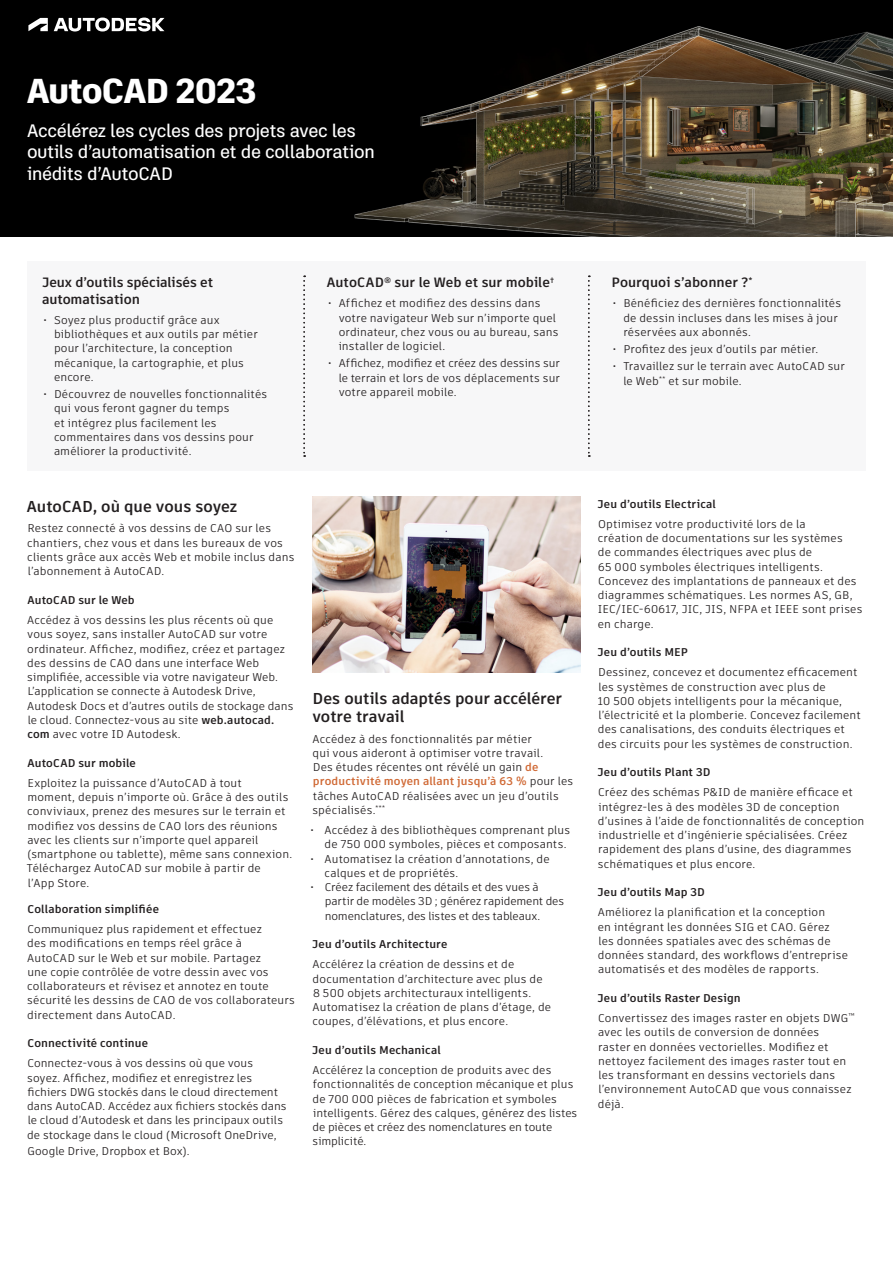
<style>
.page{position:relative;width:893px;height:1263px;background:#fff}
.page>*{position:absolute;margin:0;border:0;box-sizing:border-box;transform-origin:0 0}
.t1{font:800 34.5px "Artifakt Legend";letter-spacing:-.015em;color:#fff}
.t2{font:600 18px/21.6px "Artifakt Legend";letter-spacing:-.03em;color:#fff}
.Text_Heading{font:700 15.75px/18px "Artifakt Element";color:#231f20}
.Text_Heading-2{font:700 13.5px/16.5px "Artifakt Element";color:#231f20}
.Body_Text{font:11.25px/14.2px "Artifakt Element";letter-spacing:.01em;color:#231f20}
.Text_Subheading{font:700 11.25px "Artifakt Element";letter-spacing:.015em;color:#231f20}
.Body_Text-2{font:11.25px/14.2px "Artifakt Element";letter-spacing:-.015em;color:#231f20}
.s1{font-weight:700}
.s2{font-weight:700;color:#d06a36}
</style>
<div class="page">
<div style="left:0;top:0;width:893px;height:236px;background:#000"></div>
<img style="left:354px;top:26px;width:539px;height:210px">
<svg style="left:54px;top:18px;width:110px;height:14px"></svg>
<svg style="left:28px;top:18px;width:20px;height:13px"></svg>
<img style="left:312px;top:496px;width:269px;height:176px">
<div style="left:27px;top:261px;width:839px;height:210px;background:#f7f7f8"></div>
<svg style="left:303px;top:276px;width:2px;height:181px"></svg>
<svg style="left:588px;top:276px;width:2px;height:181px"></svg>
<p class="t1" style="left:27px;top:67px;width:231px">AutoCAD 2023</p>
<p class="t2" style="left:27px;top:120px;width:349px">Accélérez les cycles des projets avec les outils d’automatisation et de collaboration inédits d’AutoCAD</p>
<p class="Text_Heading-2" style="left:42px;top:274px;width:173px">Jeux d’outils spécialisés et automatisation</p>
<p class="Body_Text" style="left:54px;top:313px;width:205px;text-indent:-10px">• Soyez plus productif grâce aux bibliothèques et aux outils par métier pour l’architecture, la conception mécanique, la cartographie, et plus encore.</p>
<p class="Body_Text" style="left:54px;top:387px;width:215px;text-indent:-10px">• Découvrez de nouvelles fonctionnalités qui vous feront gagner du temps<br>et intégrez plus facilement les commentaires dans vos dessins pour améliorer la productivité.</p>
<p class="Text_Heading" style="left:27px;top:497px;width:212px">AutoCAD, où que vous soyez</p>
<p class="Body_Text" style="left:27px;top:521px;width:269px">Restez connecté à vos dessins de CAO sur les chantiers, chez vous et dans les bureaux de vos clients grâce aux accès Web et mobile inclus dans l’abonnement à AutoCAD.</p>
<p class="Text_Subheading" style="left:27px;top:592px;width:109px">AutoCAD sur le Web</p>
<p class="Body_Text" style="left:27px;top:613px;width:268px">Accédez à vos dessins les plus récents où que vous soyez, sans installer AutoCAD sur votre ordinateur. Affichez, modifiez, créez et partagez des dessins de CAO dans une interface Web simplifiée, accessible via votre navigateur Web.<br>L’application se connecte à Autodesk Drive, Autodesk Docs et d’autres outils de stockage dans le cloud. Connectez-vous au site <span class="s1">web.autocad. com</span> avec votre ID Autodesk.</p>
<p class="Text_Subheading" style="left:27px;top:755px;width:110px">AutoCAD sur mobile</p>
<p class="Body_Text" style="left:27px;top:776px;width:267px">Exploitez la puissance d’AutoCAD à tout<br>moment, depuis n’importe où. Grâce à des outils conviviaux, prenez des mesures sur le terrain et modifiez vos dessins de CAO lors des réunions avec les clients sur n’importe quel appareil (smartphone ou tablette), même sans connexion.<br>Téléchargez AutoCAD sur mobile à partir de<br>l’App Store.</p>
<p class="Text_Subheading" style="left:28px;top:901px;width:133px">Collaboration simplifiée</p>
<p class="Body_Text" style="left:27px;top:922px;width:269px">Communiquez plus rapidement et effectuez<br>des modifications en temps réel grâce à<br>AutoCAD sur le Web et sur mobile. Partagez<br>une copie contrôlée de votre dessin avec vos collaborateurs et révisez et annotez en toute sécurité les dessins de CAO de vos collaborateurs directement dans AutoCAD.</p>
<p class="Text_Subheading" style="left:28px;top:1035px;width:122px">Connectivité continue</p>
<p class="Body_Text" style="left:27px;top:1056px;width:261px">Connectez-vous à vos dessins où que vous soyez. Affichez, modifiez et enregistrez les fichiers DWG stockés dans le cloud directement dans AutoCAD. Accédez aux fichiers stockés dans le cloud d’Autodesk et dans les principaux outils de stockage dans le cloud (Microsoft OneDrive,</p>
<p class="Body_Text" style="left:27px;top:1144px;width:164px">Google Drive, Dropbox et Box).</p>
<p class="Text_Heading-2" style="left:327px;top:274px;width:229px">AutoCAD<sup>®</sup> sur le Web et sur mobile<sup>†</sup></p>
<p class="Body_Text" style="left:339px;top:296px;width:221px;text-indent:-10px">• Affichez et modifiez des dessins dans votre navigateur Web sur n’importe quel ordinateur, chez vous ou au bureau, sans installer de logiciel.</p>
<p class="Body_Text" style="left:339px;top:356px;width:223px;text-align:justify;text-indent:-10px">• Affichez, modifiez et créez des dessins sur le terrain et lors de vos déplacements sur votre appareil mobile.</p>
<p class="Text_Heading" style="left:312px;top:689px;width:251px">Des outils adaptés pour accélérer votre travail</p>
<p class="Body_Text" style="left:312px;top:731px;width:262px">Accédez à des fonctionnalités par métier<br>qui vous aideront à optimiser votre travail.<br>Des études récentes ont révélé un gain <span class="s2">de productivité moyen allant jusqu’à 63 %</span> pour les tâches AutoCAD réalisées avec un jeu d’outils spécialisés.<sup>***</sup></p>
<p class="Body_Text" style="left:325px;top:823px;width:247px;text-indent:-14px">• Accédez à des bibliothèques comprenant plus de 750 000 symboles, pièces et composants.</p>
<p class="Body_Text" style="left:325px;top:851px;width:227px;text-indent:-14px">• Automatisez la création d’annotations, de calques et de propriétés.</p>
<p class="Body_Text-2" style="left:325px;top:880px;width:241px;text-indent:-14px">• Créez facilement des détails et des vues à partir de modèles 3D ; générez rapidement des nomenclatures, des listes et des tableaux.</p>
<p class="Text_Subheading" style="left:312px;top:936px;width:137px">Jeu d’outils Architecture</p>
<p class="Body_Text" style="left:312px;top:957px;width:240px">Accélérez la création de dessins et de documentation d’architecture avec plus de 8 500 objets architecturaux intelligents.<br>Automatisez la création de plans d’étage, de coupes, d’élévations, et plus encore.</p>
<p class="Text_Subheading" style="left:312px;top:1042px;width:130px">Jeu d’outils Mechanical</p>
<p class="Body_Text" style="left:312px;top:1063px;width:266px">Accélérez la conception de produits avec des fonctionnalités de conception mécanique et plus de 700 000 pièces de fabrication et symboles intelligents. Gérez des calques, générez des listes de pièces et créez des nomenclatures en toute simplicité.</p>
<p class="Text_Heading-2" style="left:611px;top:274px;width:142px">Pourquoi s’abonner ?<sup>*</sup></p>
<p class="Body_Text" style="left:623px;top:296px;width:219px;text-indent:-10px">• Bénéficiez des dernières fonctionnalités de dessin incluses dans les mises à jour réservées aux abonnés.</p>
<p class="Body_Text" style="left:613px;top:342px;width:207px">• Profitez des jeux d’outils par métier.</p>
<p class="Body_Text" style="left:623px;top:359px;width:223px;text-indent:-10px">• Travaillez sur le terrain avec AutoCAD sur le Web<sup>**</sup> et sur mobile.</p>
<p class="Text_Subheading" style="left:598px;top:496px;width:120px">Jeu d’outils Electrical</p>
<p class="Body_Text" style="left:598px;top:517px;width:266px">Optimisez votre productivité lors de la<br>création de documentations sur les systèmes<br>de commandes électriques avec plus de<br>65 000 symboles électriques intelligents.<br>Concevez des implantations de panneaux et des diagrammes schématiques. Les normes AS, GB, IEC/IEC-60617, JIC, JIS, NFPA et IEEE sont prises en charge.</p>
<p class="Text_Subheading" style="left:598px;top:644px;width:92px">Jeu d’outils MEP</p>
<p class="Body_Text" style="left:598px;top:665px;width:265px">Dessinez, concevez et documentez efficacement les systèmes de construction avec plus de<br>10 500 objets intelligents pour la mécanique, l’électricité et la plomberie. Concevez facilement des canalisations, des conduits électriques et des circuits pour les systèmes de construction.</p>
<p class="Text_Subheading" style="left:598px;top:764px;width:114px">Jeu d’outils Plant 3D</p>
<p class="Body_Text" style="left:598px;top:785px;width:268px">Créez des schémas P&amp;ID de manière efficace et intégrez-les à des modèles 3D de conception d’usines à l’aide de fonctionnalités de conception industrielle et d’ingénierie spécialisées. Créez rapidement des plans d’usine, des diagrammes schématiques et plus encore.</p>
<p class="Text_Subheading" style="left:598px;top:884px;width:109px">Jeu d’outils Map 3D</p>
<p class="Body_Text" style="left:598px;top:905px;width:252px">Améliorez la planification et la conception<br>en intégrant les données SIG et CAO. Gérez<br>les données spatiales avec des schémas de données standard, des workflows d’entreprise automatisés et des modèles de rapports.</p>
<p class="Text_Subheading" style="left:598px;top:990px;width:145px">Jeu d’outils Raster Design</p>
<p class="Body_Text" style="left:598px;top:1011px;width:258px">Convertissez des images raster en objets DWG<sup>™ </sup>avec les outils de conversion de données<br>raster en données vectorielles. Modifiez et nettoyez facilement des images raster tout en les transformant en dessins vectoriels dans l’environnement AutoCAD que vous connaissez déjà.</p>
</div>
